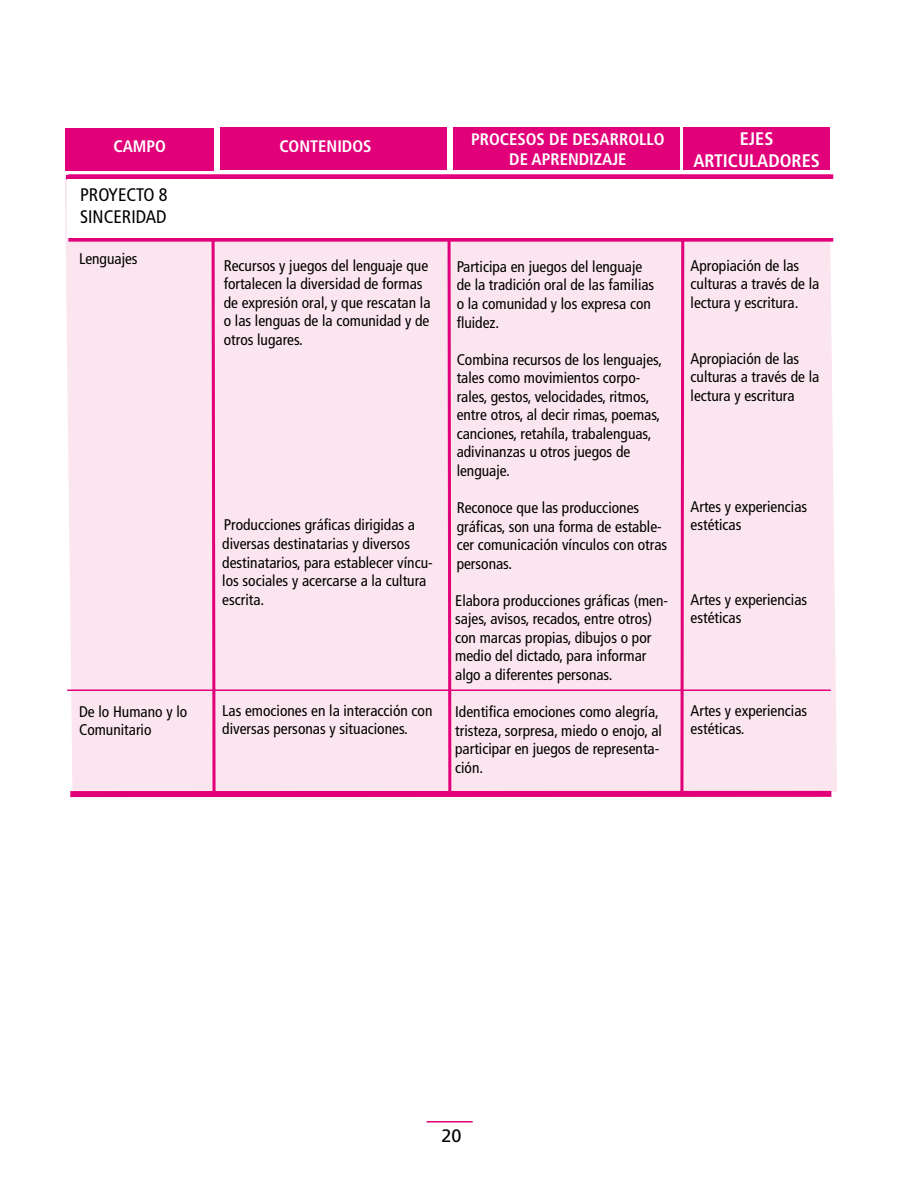
<style>
.page{position:relative;width:918px;height:1188px;background:#fff}
.page>*{position:absolute;margin:0;border:0;box-sizing:border-box;transform-origin:0 0}
.t1{font:condensed 18.15px/21.8px "Frutiger";color:#000}
.t2{font:700 condensed 18.15px/21.8px "Frutiger";color:#fff;text-align:center}
.t3{font:18px "Frutiger";color:#000}
.t4{font:700 condensed 16.65px/20px "Frutiger";color:#fff;text-align:center}
.t5{font:condensed 15.45px/18.6px "Frutiger";color:#000}
</style>
<div class="page">
<hr style="left:427px;top:1121px;width:46px;height:2px;background:#e2007a">
<div style="left:65px;top:178px;width:772px;height:614px;background:#fbe5ef"></div>
<svg style="left:210px;top:242px;width:7px;height:549px"></svg>
<svg style="left:446px;top:242px;width:7px;height:549px"></svg>
<div style="left:65px;top:128px;width:149px;height:42px;background:#e2007a"></div>
<div style="left:220px;top:128px;width:227px;height:42px;background:#e2007a"></div>
<div style="left:684px;top:128px;width:146px;height:42px;background:#e2007a"></div>
<svg style="left:679px;top:242px;width:7px;height:549px"></svg>
<div style="left:453px;top:128px;width:227px;height:42px;background:#e2007a"></div>
<div style="left:68px;top:237px;width:765px;height:5px;background:#e2007a"></div>
<div style="left:68px;top:174px;width:765px;height:5px;background:#e2007a"></div>
<div style="left:67px;top:179px;width:767px;height:58px;background:#fff"></div>
<hr style="left:67px;top:689px;width:764px;height:2px;background:#e2007a">
<div style="left:70px;top:791px;width:761px;height:6px;background:#e2007a"></div>
<p class="t4" style="left:114px;top:137px;width:54px">CAMPO</p>
<p class="t4" style="left:279px;top:137px;width:94px">CONTENIDOS</p>
<p class="t4" style="left:471px;top:129px;width:195px">PROCESOS DE DESARROLLO<br>DE APRENDIZAJE</p>
<p class="t1" style="left:80px;top:184px;width:89px">PROYECTO 8<br>SINCERIDAD</p>
<p class="t5" style="left:79px;top:249px;width:60px">Lenguajes</p>
<p class="t5" style="left:79px;top:702px;width:110px">De lo Humano y lo<br>Comunitario</p>
<p class="t5" style="left:224px;top:256px;width:208px">Recursos y juegos del lenguaje que fortalecen la diversidad de formas de expresión oral, y que rescatan la o las lenguas de la comunidad y de otros lugares.</p>
<p class="t5" style="left:222px;top:516px;width:212px">Producciones gráficas dirigidas a diversas destinatarias y diversos destinatarios, para establecer víncu&shy;los sociales y acercarse a la cultura escrita.</p>
<p class="t5" style="left:222px;top:701px;width:212px">Las emociones en la interacción con diversas personas y situaciones.</p>
<p class="t5" style="left:457px;top:257px;width:199px">Participa en juegos del lenguaje de la tradición oral de las familias o la comunidad y los expresa con fluidez.</p>
<p class="t5" style="left:457px;top:350px;width:207px">Combina recursos de los lenguajes, tales como movimientos corpo&shy;rales, gestos, velocidades, ritmos, entre otros, al decir rimas, poemas, canciones, retahíla, trabalenguas, adivinanzas u otros juegos de lenguaje.</p>
<p class="t5" style="left:457px;top:498px;width:212px">Reconoce que las producciones gráficas, son una forma de estable&shy;cer comunicación vínculos con otras personas.</p>
<p class="t5" style="left:455px;top:591px;width:214px">Elabora producciones gráficas (men&shy;sajes, avisos, recados, entre otros) con marcas propias, dibujos o por medio del dictado, para informar algo a diferentes personas.</p>
<p class="t5" style="left:455px;top:702px;width:208px">Identifica emociones como alegría, tristeza, sorpresa, miedo o enojo, al participar en juegos de representa&shy;ción.</p>
<p class="t2" style="left:693px;top:128px;width:128px">EJES<br>ARTICULADORES</p>
<p class="t5" style="left:691px;top:256px;width:130px">Apropiación de las culturas a través de la lectura y escritura.</p>
<p class="t5" style="left:691px;top:349px;width:130px">Apropiación de las culturas a través de la lectura y escritura</p>
<p class="t5" style="left:691px;top:497px;width:118px">Artes y experiencias estéticas</p>
<p class="t5" style="left:691px;top:590px;width:118px">Artes y experiencias estéticas</p>
<p class="t5" style="left:691px;top:701px;width:118px">Artes y experiencias estéticas.</p>
<p class="t3" style="left:442px;top:1125px;width:22px">20</p>
</div>
